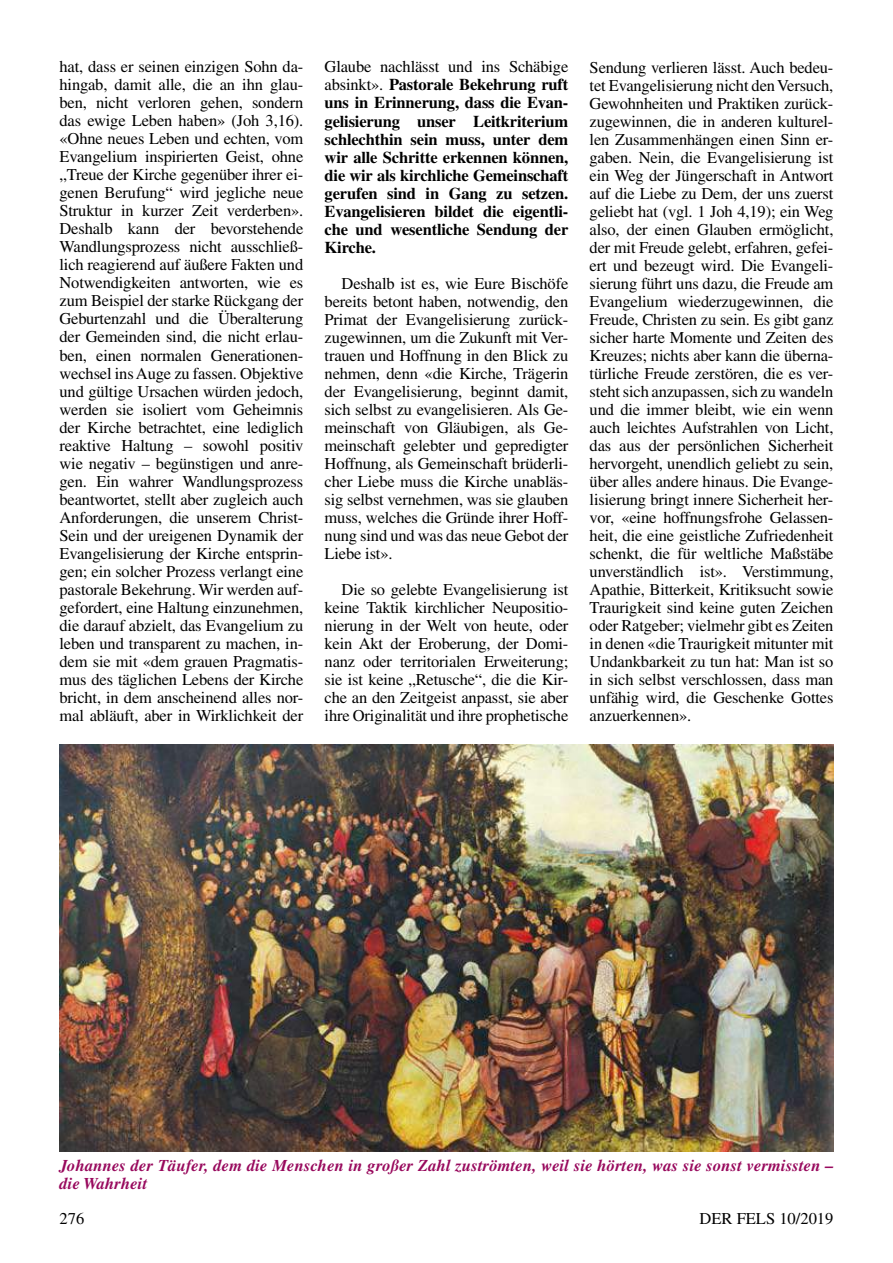
<style>
.page{position:relative;width:893px;height:1263px;background:#fff}
.page>*{position:absolute;margin:0;border:0;box-sizing:border-box;transform-origin:0 0}
.t1{font:16.5px/18px "Times";letter-spacing:-.01em;color:#000;text-align:justify}
.t2{font:700 16.5px/18px "Times";letter-spacing:-.01em;color:#000;text-align:justify}
.t3{font:italic 700 16.5px/18px "Times";letter-spacing:.01em;color:#98095d}
.s1{font-weight:400}
</style>
<div class="page">
<img style="left:60px;top:744px;width:773px;height:408px">
<p class="t1" style="left:60px;top:58px;width:245px">hat, dass er seinen einzigen Sohn da&shy;hingab, damit alle, die an ihn glau&shy;ben, nicht verloren gehen, sondern das ewige Leben haben» (Joh 3,16). «Ohne neues Leben und echten, vom Evangelium inspirierten Geist, ohne „Treue der Kirche gegenüber ihrer ei&shy;genen Berufung“ wird jegliche neue Struktur in kurzer Zeit verderben».<br>Deshalb kann der bevorstehende Wandlungsprozess nicht ausschließ&shy;lich reagierend auf äußere Fakten und Notwendigkeiten antworten, wie es zum Beispiel der starke Rückgang der Geburtenzahl und die Überalterung der Gemeinden sind, die nicht erlau&shy;ben, einen normalen Generationen&shy;wechsel ins Auge zu fassen. Objektive und gültige Ursachen würden jedoch, werden sie isoliert vom Geheimnis der Kirche betrachtet, eine lediglich reaktive Haltung – sowohl positiv wie negativ – begünstigen und anre&shy;gen. Ein wahrer Wandlungsprozess beantwortet, stellt aber zugleich auch Anforderungen, die unserem Christ-Sein und der ureigenen Dynamik der Evangelisierung der Kirche entsprin&shy;gen; ein solcher Prozess verlangt eine pastorale Bekehrung. Wir werden auf&shy;gefordert, eine Haltung einzunehmen, die darauf abzielt, das Evangelium zu leben und transparent zu machen, in&shy;dem sie mit «dem grauen Pragmatis&shy;mus des täglichen Lebens der Kirche bricht, in dem anscheinend alles nor&shy;mal abläuft, aber in Wirklichkeit der</p>
<p class="t2" style="left:325px;top:58px;width:245px"><span class="s1">Glaube nachlässt und ins Schäbige absinkt».</span> Pastorale Bekehrung ruft uns in Erinnerung, dass die Evan&shy;gelisierung unser Leitkriterium schlechthin sein muss, unter dem wir alle Schritte erkennen können, die wir als kirchliche Gemeinschaft gerufen sind in Gang zu setzen.<br>Evangelisieren bildet die eigentli&shy;che und wesentliche Sendung der Kirche.</p>
<p class="t1" style="left:325px;top:274px;width:245px;text-indent:17px">Deshalb ist es, wie Eure Bischöfe bereits betont haben, notwendig, den Primat der Evangelisierung zurück&shy;zugewinnen, um die Zukunft mit Ver&shy;trauen und Hoffnung in den Blick zu nehmen, denn «die Kirche, Trägerin der Evangelisierung, beginnt damit, sich selbst zu evangelisieren. Als Ge&shy;meinschaft von Gläubigen, als Ge&shy;meinschaft gelebter und gepredigter Hoffnung, als Gemeinschaft brüderli&shy;cher Liebe muss die Kirche unabläs&shy;sig selbst vernehmen, was sie glauben muss, welches die Gründe ihrer Hoff&shy;nung sind und was das neue Gebot der Liebe ist».</p>
<p class="t1" style="left:325px;top:580px;width:245px;text-indent:17px">Die so gelebte Evangelisierung ist keine Taktik kirchlicher Neupositio&shy;nierung in der Welt von heute, oder kein Akt der Eroberung, der Domi&shy;nanz oder territorialen Erweiterung; sie ist keine „Retusche“, die die Kir&shy;che an den Zeitgeist anpasst, sie aber ihre Originalität und ihre prophetische</p>
<p class="t1" style="left:590px;top:58px;width:245px">Sendung verlieren lässt. Auch bedeu&shy;tet Evangelisierung nicht den Versuch, Gewohnheiten und Praktiken zurück&shy;zugewinnen, die in anderen kulturel&shy;len Zusammenhängen einen Sinn er&shy;gaben. Nein, die Evangelisierung ist ein Weg der Jüngerschaft in Antwort auf die Liebe zu Dem, der uns zuerst geliebt hat (vgl. 1 Joh 4,19); ein Weg also, der einen Glauben ermöglicht, der mit Freude gelebt, erfahren, gefei&shy;ert und bezeugt wird. Die Evangeli&shy;sierung führt uns dazu, die Freude am Evangelium wiederzugewinnen, die Freude, Christen zu sein. Es gibt ganz sicher harte Momente und Zeiten des Kreuzes; nichts aber kann die überna&shy;türliche Freude zerstören, die es ver&shy;steht sich anzupassen, sich zu wandeln und die immer bleibt, wie ein wenn auch leichtes Aufstrahlen von Licht, das aus der persönlichen Sicherheit hervorgeht, unendlich geliebt zu sein, über alles andere hinaus. Die Evange&shy;lisierung bringt innere Sicherheit her&shy;vor, «eine hoffnungsfrohe Gelassen&shy;heit, die eine geistliche Zufriedenheit schenkt, die für weltliche Maßstäbe unverständlich ist». Verstimmung, Apathie, Bitterkeit, Kritiksucht sowie Traurigkeit sind keine guten Zeichen oder Ratgeber; vielmehr gibt es Zeiten in denen «die Traurigkeit mitunter mit Undankbarkeit zu tun hat: Man ist so in sich selbst verschlossen, dass man unfähig wird, die Geschenke Gottes anzuerkennen».</p>
<p class="t3" style="left:60px;top:1156px;width:776px">Johannes der Täufer, dem die Menschen in großer Zahl zuströmten, weil sie hörten, was sie sonst vermissten – die Wahrheit</p>
<p class="t1" style="left:60px;top:1209px;width:26px">276</p>
<p class="t1" style="left:700px;top:1209px;width:135px">DER FELS 10/2019</p>
</div>
